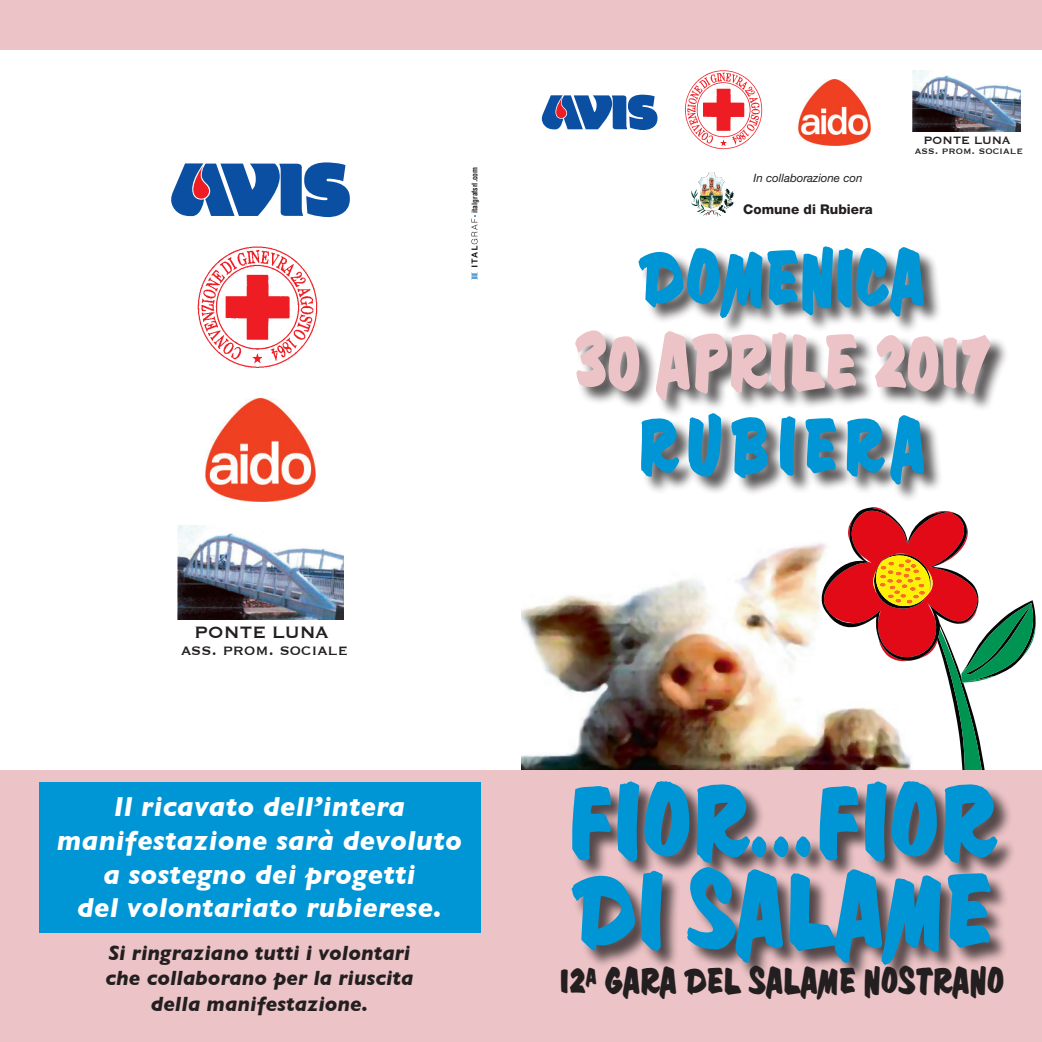
<style>
.page{position:relative;width:1042px;height:1042px;background:#fff}
.page>*{position:absolute;margin:0;border:0;box-sizing:border-box;transform-origin:0 0}
.t1{font:700 94.15px "Cg Davison Zip";color:#0095d5;scale:.78 1}
.t2{font:700 70px "Cg Davison Zip";color:#ecc3c6;scale:.75 1}
.t3{font:700 70px "Cg Davison Zip";color:#0095d5;scale:.75 1}
.t4{font:700 70px "Cg Davison Zip";letter-spacing:.13em;color:#0095d5;scale:.75 1}
.t5{font:700 32.9px "Cg Davison Zip";color:#231f20;scale:.78 1}
.t6{font:italic 700 28px "Gill Sans";letter-spacing:.01em;color:#fff}
.t7{font:21.35px "Copperplate";color:#231f20;scale:.96 1}
.t8{font:italic 700 21px "Gill Sans";color:#231f20}
.t9{font:19.07px "Copperplate";color:#231f20;scale:.96 1}
.t10{font:13.83px "Copperplate";color:#231f20;scale:.96 1}
.t11{font:800 13.47px "Helvetica Neue LT Std";color:#231f20}
.t12{font:12.42px "Copperplate";color:#231f20;scale:.96 1}
.t13{font:italic 11.55px "Helvetica Neue LT Std";color:#231f20}
.t14{font:700 condensed 7.7px "Helvetica LT Std";color:#231f20}
</style>
<div class="page">
<img style="left:521px;top:543px;width:300px;height:227px">
<svg style="left:823px;top:507px;width:213px;height:263px"></svg>
<div style="left:0;top:770px;width:1042px;height:272px;background:#ecc3c6"></div>
<div style="left:0;top:0;width:1042px;height:50px;background:#ecc3c6"></div>
<div style="left:572px;top:781px;width:444px;height:202px;background:#231f20;opacity:.75"></div>
<img style="left:684px;top:70px;width:79px;height:80px">
<svg style="left:542px;top:95px;width:115px;height:35px"></svg>
<img style="left:913px;top:70px;width:107px;height:62px">
<img style="left:798px;top:79px;width:72px;height:67px">
<img style="left:698px;top:172px;width:25px;height:37px">
<div style="left:39px;top:782px;width:441px;height:150px;background:#0095d5"></div>
<img style="left:197px;top:246px;width:121px;height:122px">
<svg style="left:171px;top:162px;width:179px;height:55px"></svg>
<img style="left:178px;top:525px;width:165px;height:95px">
<img style="left:205px;top:398px;width:111px;height:103px">
<div style="left:576px;top:247px;width:433px;height:257px;background:#231f20;opacity:.75"></div>
<svg style="left:471px;top:215px;width:6px;height:65px"></svg>
<p class="t14" style="left:470px;top:213px;width:48px;rotate:-90deg">italgrafsrl.com</p>
<p class="t7" style="left:194px;top:618px;width:142px">PONTE LUNA</p>
<p class="t9" style="left:181px;top:637px;width:175px">ass. prom. sociale</p>
<p class="t6" style="left:114px;top:790px;width:293px">Il ricavato dell’intera</p>
<p class="t6" style="left:57px;top:824px;width:406px">manifestazione sarà devoluto</p>
<p class="t6" style="left:103px;top:858px;width:314px">a sostegno dei progetti</p>
<p class="t6" style="left:77px;top:891px;width:366px">del volontariato rubierese.</p>
<p class="t8" style="left:109px;top:941px;width:303px">Si ringraziano tutti i volontari</p>
<p class="t8" style="left:105px;top:966px;width:310px">che collaborano per la riuscita</p>
<p class="t8" style="left:151px;top:991px;width:219px">della manifestazione.</p>
<p class="t13" style="left:753px;top:171px;width:111px">In collaborazione con</p>
<p class="t11" style="left:743px;top:201px;width:131px">Comune di Rubiera</p>
<p class="t10" style="left:923px;top:131px;width:92px">PONTE LUNA</p>
<p class="t12" style="left:915px;top:143px;width:114px">ass. prom. sociale</p>
<p class="t3" style="left:638px;top:232px;width:383px">DOMENICA</p>
<p class="t2" style="left:574px;top:316px;width:555px">30 APRILE 2017</p>
<p class="t4" style="left:638px;top:400px;width:384px">RUBIERA</p>
<p class="t1" style="left:567px;top:760px;width:551px">FIOR...FIOR</p>
<p class="t1" style="left:571px;top:849px;width:540px">DI SALAME</p>
<p class="t5" style="left:559px;top:960px;width:572px">12ª GARA DEL SALAME NOSTRANO</p>
</div>
